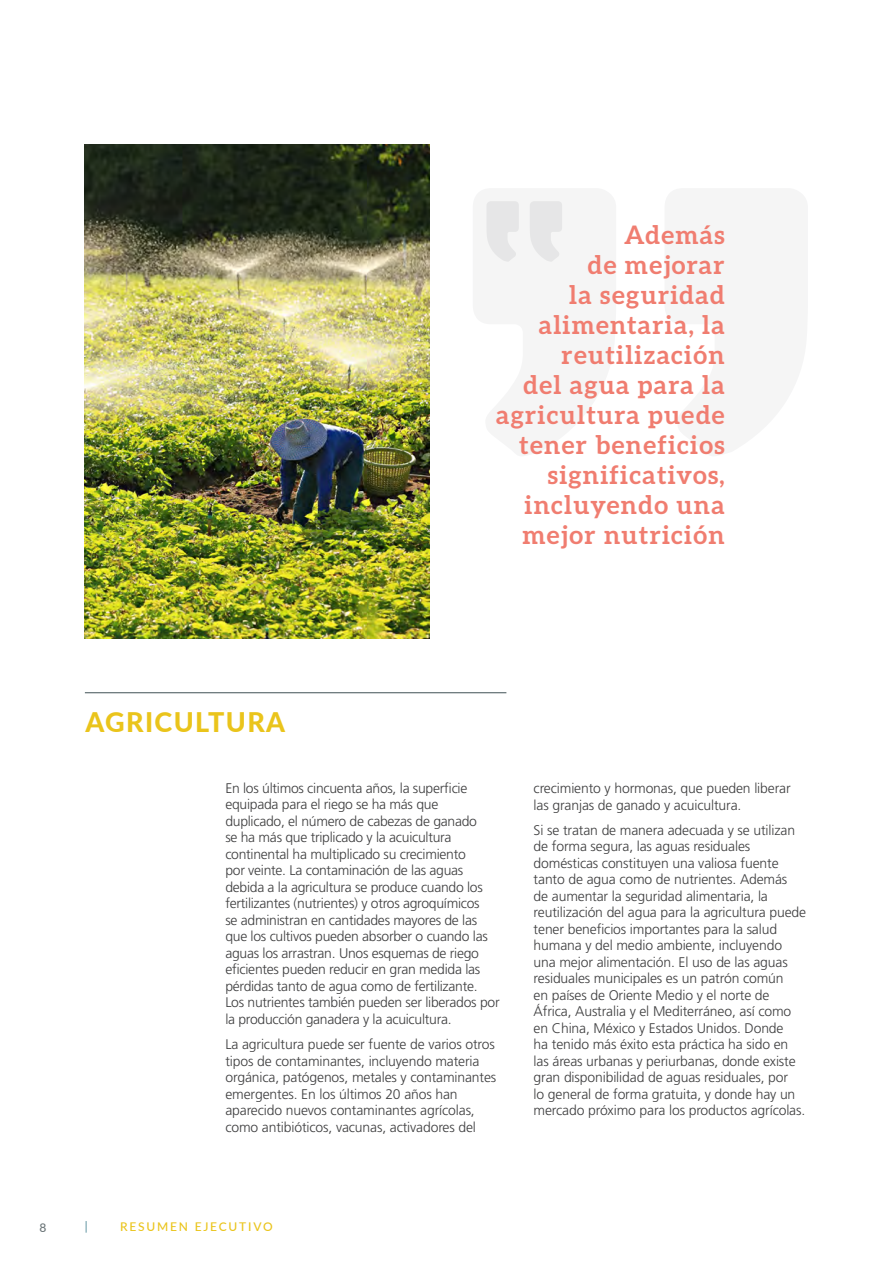
<style>
.page{position:relative;width:893px;height:1263px;background:#fff}
.page>*{position:absolute;margin:0;border:0;box-sizing:border-box;transform-origin:0 0}
.t1{font:800 27px "Lato";letter-spacing:.05em;color:#eac41b}
.BLURB{font:700 25.5px/30px "Aleo";letter-spacing:.05em;color:#f07d70;text-align:right}
.body_copy{font:300 13.95px/16.5px "Frutiger LT Std";letter-spacing:-.01em;color:#3e3e3f}
.t2{font:500 12px "Lato";letter-spacing:.15em;color:#eac41b}
.t3{font:500 12px "Lato";color:#6b7578}
</style>
<div class="page">
<svg style="left:486px;top:201px;width:76px;height:61px"></svg>
<hr style="left:85px;top:692px;width:421px;height:1px;background:#566569">
<svg style="left:86px;top:1221px;width:1px;height:12px"></svg>
<img style="left:85px;top:145px;width:344px;height:494px">
<p class="t1" style="left:86px;top:702px;width:201px">AGRICULTURA</p>
<p class="BLURB" style="left:496px;top:219px;width:230px">Además<br>de mejorar<br>la seguridad alimentaria, la reutilización<br>del agua para la agricultura puede tener beneficios significativos, incluyendo una mejor nutrición</p>
<p class="body_copy" style="left:225px;top:780px;width:276px">En los últimos cincuenta años, la superficie equipada para el riego se ha más que duplicado, el número de cabezas de ganado<br>se ha más que triplicado y la acuicultura continental ha multiplicado su crecimiento<br>por veinte. La contaminación de las aguas debida a la agricultura se produce cuando los fertilizantes (nutrientes) y otros agroquímicos<br>se administran en cantidades mayores de las que los cultivos pueden absorber o cuando las aguas los arrastran. Unos esquemas de riego eficientes pueden reducir en gran medida las pérdidas tanto de agua como de fertilizante.<br>Los nutrientes también pueden ser liberados por la producción ganadera y la acuicultura.</p>
<p class="body_copy" style="left:225px;top:1036px;width:273px">La agricultura puede ser fuente de varios otros tipos de contaminantes, incluyendo materia orgánica, patógenos, metales y contaminantes emergentes. En los últimos 20 años han aparecido nuevos contaminantes agrícolas, como antibióticos, vacunas, activadores del</p>
<p class="body_copy" style="left:534px;top:780px;width:259px">crecimiento y hormonas, que pueden liberar las granjas de ganado y acuicultura.</p>
<p class="body_copy" style="left:534px;top:822px;width:274px">Si se tratan de manera adecuada y se utilizan de forma segura, las aguas residuales domésticas constituyen una valiosa fuente tanto de agua como de nutrientes. Además<br>de aumentar la seguridad alimentaria, la reutilización del agua para la agricultura puede tener beneficios importantes para la salud humana y del medio ambiente, incluyendo una mejor alimentación. El uso de las aguas residuales municipales es un patrón común<br>en países de Oriente Medio y el norte de África, Australia y el Mediterráneo, así como en China, México y Estados Unidos. Donde<br>ha tenido más éxito esta práctica ha sido en las áreas urbanas y periurbanas, donde existe gran disponibilidad de aguas residuales, por<br>lo general de forma gratuita, y donde hay un mercado próximo para los productos agrícolas.</p>
<p class="t3" style="left:40px;top:1219px;width:8px">8</p>
<p class="t2" style="left:120px;top:1218px;width:154px">RESUMEN EJECUTIVO</p>
</div>
